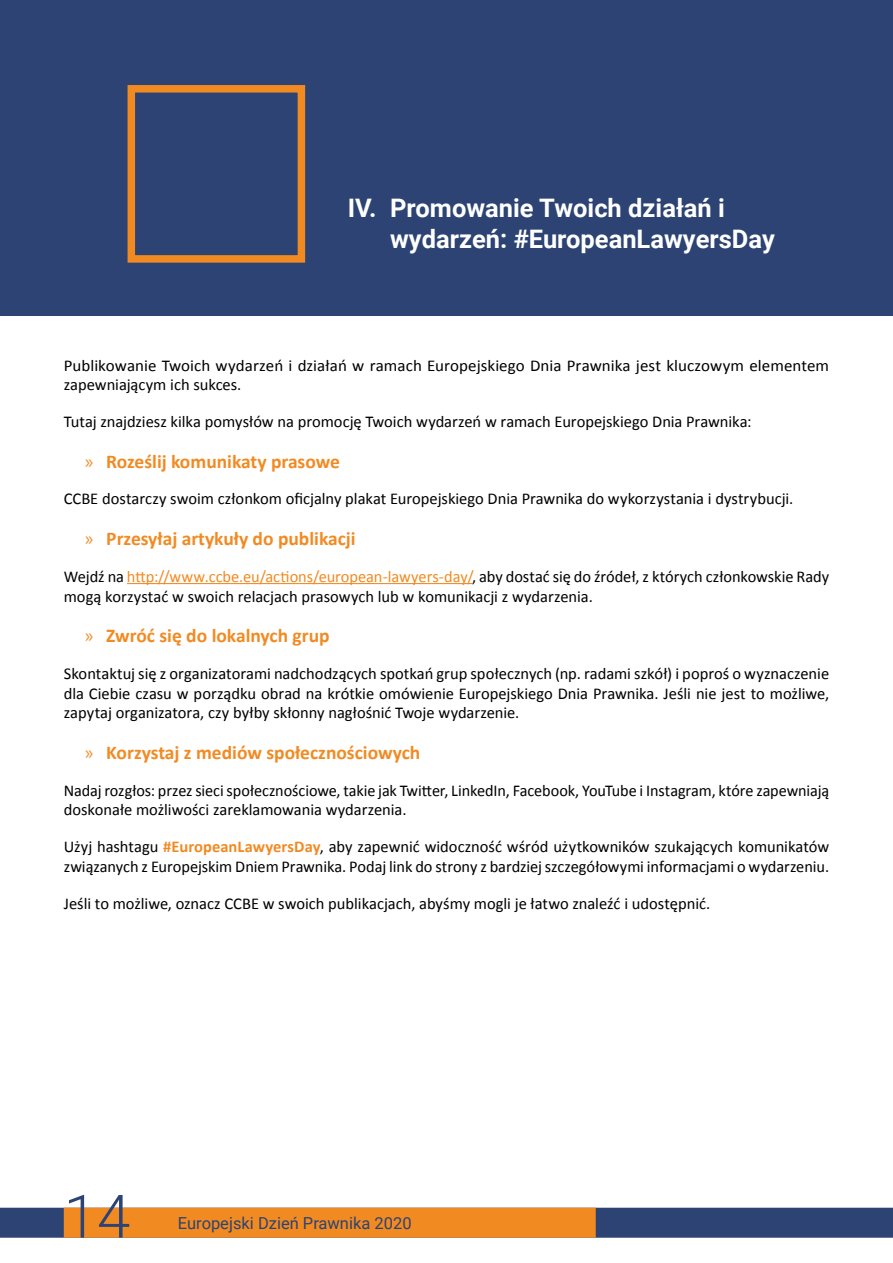
<style>
.page{position:relative;width:893px;height:1263px;background:#fff}
.page>*{position:absolute;margin:0;border:0;box-sizing:border-box;transform-origin:0 0}
.t1{font:300 60px "Roboto";color:#2c4373}
.t2{font:700 25.5px/30.6px "Roboto";color:#fff}
.t3{font:700 19.5px "Calibri";color:#f28a22}
.t4{font:16.5px/19.8px "Calibri";color:#000}
.t5{font:16.5px "Roboto";color:#2c4373}
.s1{font-family:"Myriad Pro";font-weight:400}
.s2{color:#f28a22}
.s3{font-weight:700;color:#f28a22}
</style>
<div class="page">
<div style="left:0;top:0;width:893px;height:316px;background:#2c4373"></div>
<div style="left:0;top:1208px;width:893px;height:30px;background:#2c4373"></div>
<div style="left:64px;top:1208px;width:532px;height:30px;background:#f28a22"></div>
<div style="left:128px;top:85px;width:177px;height:178px;border:8px solid #f28a22"></div>
<hr style="left:127px;top:583px;width:345px;height:1px;background:#f28a22">
<h2 class="t2" style="left:390px;top:192px;width:386px;text-indent:-43px">IV. Promowanie Twoich działań i wydarzeń: #EuropeanLawyersDay</h2>
<p class="t4" style="left:64px;top:355px;width:767px">Publikowanie Twoich wydarzeń i działań w ramach Europejskiego Dnia Prawnika jest kluczowym elementem zapewniającym ich sukces.</p>
<p class="t4" style="left:64px;top:411px;width:689px">Tutaj znajdziesz kilka pomysłów na promocję Twoich wydarzeń w ramach Europejskiego Dnia Prawnika:</p>
<p class="t3" style="left:85px;top:447px;width:256px"><span class="s1">»</span> Roześlij komunikaty prasowe</p>
<p class="t4" style="left:64px;top:489px;width:731px">CCBE dostarczy swoim członkom oficjalny plakat Europejskiego Dnia Prawnika do wykorzystania i dystrybucji.</p>
<p class="t3" style="left:85px;top:525px;width:272px"><span class="s1">»</span> Przesyłaj artykuły do publikacji</p>
<p class="t4" style="left:64px;top:566px;width:767px">Wejdź na <span class="s2">http://www.ccbe.eu/actions/european-lawyers-day/</span>, aby dostać się do źródeł, z których członkowskie Rady mogą korzystać w swoich relacjach prasowych lub w komunikacji z wydarzenia.</p>
<p class="t3" style="left:85px;top:622px;width:246px"><span class="s1">»</span> Zwróć się do lokalnych grup</p>
<p class="t4" style="left:64px;top:663px;width:767px;text-align:justify">Skontaktuj się z organizatorami nadchodzących spotkań grup społecznych (np. radami szkół) i poproś o wyznaczenie dla Ciebie czasu w porządku obrad na krótkie omówienie Europejskiego Dnia Prawnika. Jeśli nie jest to możliwe, zapytaj organizatora, czy byłby skłonny nagłośnić Twoje wydarzenie.</p>
<p class="t3" style="left:85px;top:738px;width:337px"><span class="s1">»</span> Korzystaj z mediów społecznościowych</p>
<p class="t4" style="left:64px;top:780px;width:767px">Nadaj rozgłos: przez sieci społecznościowe, takie jak Twitter, LinkedIn, Facebook, YouTube i Instagram, które zapewniają doskonałe możliwości zareklamowania wydarzenia.</p>
<p class="t4" style="left:64px;top:836px;width:767px">Użyj hashtagu <span class="s3">#EuropeanLawyersDay</span>, aby zapewnić widoczność wśród użytkowników szukających komunikatów związanych z Europejskim Dniem Prawnika. Podaj link do strony z bardziej szczegółowymi informacjami o wydarzeniu.</p>
<p class="t4" style="left:64px;top:893px;width:648px">Jeśli to możliwe, oznacz CCBE w swoich publikacjach, abyśmy mogli je łatwo znaleźć i udostępnić.</p>
<h1 class="t1" style="left:64px;top:1174px;width:68px">14</h1>
<p class="t5" style="left:178px;top:1211px;width:235px">Europejski Dzień Prawnika 2020</p>
</div>
